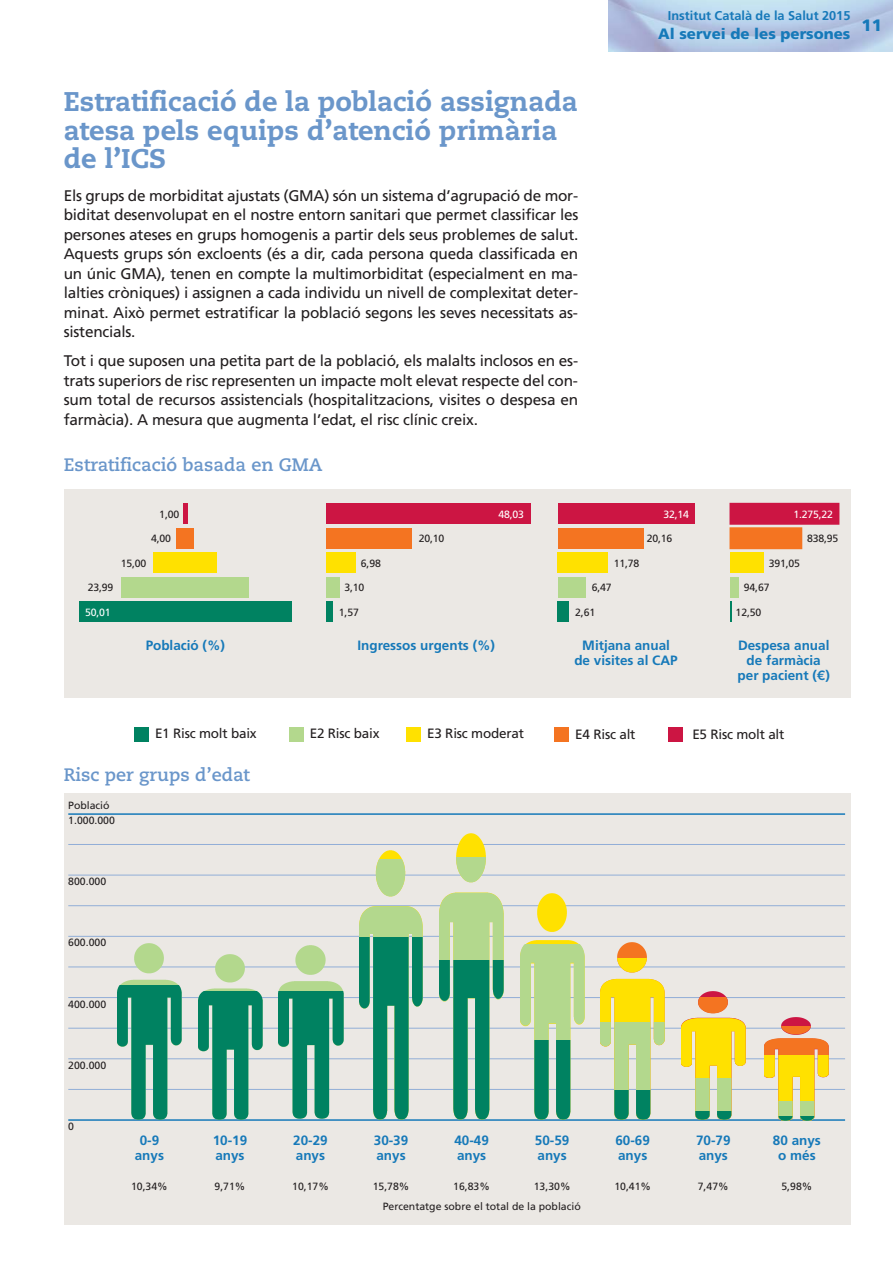
<style>
.page{position:relative;width:893px;height:1263px;background:#fff}
.page>*{position:absolute;margin:0;border:0;box-sizing:border-box;transform-origin:0 0}
.t1{font:800 27px/28.5px "Caecilia";color:#6a96ca}
.t2{font:700 18px "Caecilia";color:#6a96ca}
.t3{font:900 16.5px "Frutiger";color:#1679b9}
.t4{font:15.3px/19.5px "Frutiger";letter-spacing:-.015em;color:#231f20;text-align:justify}
.t5{font:900 15px "Frutiger";color:#1679b9}
.t6{font:700 13.5px/15px "Frutiger";color:#1679b9}
.t7{font:13.5px "Frutiger";letter-spacing:-.015em;color:#231f20}
.t8{font:700 12.75px "Frutiger";color:#1679b9}
.t9{font:10.5px "Frutiger";color:#231f20}
.t10{font:10.5px "Frutiger";letter-spacing:-.015em;color:#fff}
.s1{font-family:"Akkurat"}
</style>
<div class="page">
<div style="left:64px;top:793px;width:786px;height:431px;background:#ebe8e4"></div>
<hr style="left:68px;top:1119px;width:777px;height:2px;background:#1679b9">
<hr style="left:68px;top:1089px;width:777px;height:1px;background:#91aed7">
<hr style="left:68px;top:1058px;width:777px;height:1px;background:#91aed7">
<hr style="left:68px;top:1028px;width:777px;height:1px;background:#91aed7">
<hr style="left:68px;top:997px;width:777px;height:1px;background:#91aed7">
<hr style="left:68px;top:966px;width:777px;height:1px;background:#91aed7">
<hr style="left:68px;top:936px;width:777px;height:1px;background:#91aed7">
<hr style="left:68px;top:905px;width:777px;height:1px;background:#91aed7">
<hr style="left:68px;top:875px;width:777px;height:1px;background:#91aed7">
<hr style="left:68px;top:844px;width:777px;height:1px;background:#91aed7">
<hr style="left:68px;top:813px;width:777px;height:2px;background:#1679b9">
<div style="left:64px;top:489px;width:786px;height:208px;background:#ebe8e4"></div>
<div style="left:79px;top:601px;width:213px;height:21px;background:#008261"></div>
<div style="left:122px;top:577px;width:127px;height:20px;background:#b3d88d"></div>
<div style="left:154px;top:552px;width:63px;height:21px;background:#ffe100"></div>
<div style="left:177px;top:528px;width:17px;height:20px;background:#f47421"></div>
<div style="left:183px;top:503px;width:5px;height:21px;background:#cc1543"></div>
<div style="left:326px;top:601px;width:7px;height:21px;background:#008261"></div>
<div style="left:326px;top:577px;width:13px;height:20px;background:#b3d88d"></div>
<div style="left:326px;top:552px;width:30px;height:21px;background:#ffe100"></div>
<div style="left:326px;top:528px;width:85px;height:20px;background:#f47421"></div>
<div style="left:326px;top:503px;width:204px;height:21px;background:#cc1543"></div>
<div style="left:558px;top:601px;width:11px;height:21px;background:#008261"></div>
<div style="left:558px;top:577px;width:27px;height:20px;background:#b3d88d"></div>
<div style="left:558px;top:552px;width:50px;height:21px;background:#ffe100"></div>
<div style="left:558px;top:528px;width:86px;height:20px;background:#f47421"></div>
<div style="left:558px;top:503px;width:136px;height:21px;background:#cc1543"></div>
<svg style="left:730px;top:601px;width:1px;height:21px"></svg>
<div style="left:730px;top:577px;width:8px;height:20px;background:#b3d88d"></div>
<div style="left:730px;top:552px;width:33px;height:21px;background:#ffe100"></div>
<div style="left:730px;top:528px;width:71px;height:20px;background:#f47421"></div>
<div style="left:729px;top:527px;width:73px;height:22px;border:2px solid #f47421"></div>
<div style="left:730px;top:503px;width:109px;height:21px;background:#cc1543"></div>
<div style="left:729px;top:503px;width:110px;height:22px;border:2px solid #cc1543"></div>
<div style="left:668px;top:726px;width:15px;height:15px;background:#cc1543"></div>
<div style="left:554px;top:726px;width:15px;height:15px;background:#f47421"></div>
<div style="left:406px;top:726px;width:15px;height:15px;background:#ffe100"></div>
<div style="left:289px;top:726px;width:14px;height:15px;background:#b3d88d"></div>
<div style="left:134px;top:726px;width:15px;height:15px;background:#008261"></div>
<img style="left:118px;top:943px;width:63px;height:43px">
<img style="left:118px;top:986px;width:63px;height:133px">
<img style="left:198px;top:954px;width:64px;height:38px">
<img style="left:198px;top:992px;width:64px;height:127px">
<img style="left:279px;top:945px;width:64px;height:46px">
<img style="left:279px;top:991px;width:64px;height:128px">
<img style="left:378px;top:851px;width:25px;height:9px">
<img style="left:359px;top:860px;width:64px;height:78px">
<img style="left:359px;top:938px;width:64px;height:181px">
<img style="left:456px;top:834px;width:30px;height:24px">
<img style="left:439px;top:858px;width:64px;height:102px">
<img style="left:439px;top:960px;width:64px;height:159px">
<img style="left:520px;top:893px;width:64px;height:51px">
<img style="left:520px;top:944px;width:64px;height:96px">
<img style="left:520px;top:1040px;width:64px;height:79px">
<img style="left:617px;top:942px;width:30px;height:16px">
<img style="left:601px;top:958px;width:64px;height:64px">
<img style="left:601px;top:1022px;width:64px;height:69px">
<img style="left:614px;top:1091px;width:37px;height:28px">
<img style="left:699px;top:992px;width:28px;height:6px">
<img style="left:698px;top:998px;width:30px;height:16px">
<img style="left:681px;top:1017px;width:64px;height:61px">
<img style="left:695px;top:1078px;width:37px;height:33px">
<img style="left:695px;top:1111px;width:37px;height:8px">
<img style="left:781px;top:1017px;width:30px;height:10px">
<img style="left:764px;top:1027px;width:65px;height:28px">
<img style="left:764px;top:1055px;width:65px;height:46px">
<img style="left:778px;top:1101px;width:37px;height:15px">
<img style="left:764px;top:1116px;width:65px;height:4px">
<p class="t8" style="left:668px;top:10px;width:184px">Institut Català de la Salut 2015</p>
<p class="t5" style="left:658px;top:28px;width:194px">Al servei de les persones</p>
<p class="t3" style="left:862px;top:18px;width:22px">11</p>
<h1 class="t1" style="left:64px;top:90px;width:516px">Estratificació de la població assignada atesa pels equips d’atenció primària de l’ICS</h1>
<p class="t4" style="left:64px;top:187px;width:516px">Els grups de morbiditat ajustats (GMA) són un sistema d’agrupació de mor&shy;biditat desenvolupat en el nostre entorn sanitari que permet classificar les persones ateses en grups homogenis a partir dels seus problemes de salut.<br>Aquests grups són excloents (és a dir, cada persona queda classificada en un únic GMA), tenen en compte la multimorbiditat (especialment en ma&shy;lalties cròniques) i assignen a cada individu un nivell de complexitat deter&shy;minat. Això permet estratificar la població segons les seves necessitats as&shy;sistencials.</p>
<p class="t4" style="left:64px;top:352px;width:516px">Tot i que suposen una petita part de la població, els malalts inclosos en es&shy;trats superiors de risc representen un impacte molt elevat respecte del con&shy;sum total de recursos assistencials (hospitalitzacions, visites o despesa en farmàcia). A mesura que augmenta l’edat, el risc clínic creix.</p>
<p class="t2" style="left:64px;top:457px;width:260px">Estratificació basada en GMA</p>
<p class="t9" style="left:159px;top:510px;width:21px">1,00</p>
<p class="t9" style="left:151px;top:534px;width:21px">4,00</p>
<p class="t9" style="left:121px;top:559px;width:27px">15,00</p>
<p class="t9" style="left:88px;top:583px;width:27px">23,99</p>
<p class="t10" style="left:85px;top:608px;width:27px">50,01</p>
<p class="t9" style="left:361px;top:559px;width:21px">6,98</p>
<p class="t9" style="left:344px;top:583px;width:21px">3,10</p>
<p class="t9" style="left:339px;top:608px;width:21px">1,57</p>
<p class="t9" style="left:419px;top:534px;width:27px">20,10</p>
<p class="t10" style="left:498px;top:510px;width:27px">48,03</p>
<p class="t9" style="left:614px;top:559px;width:27px">11,78</p>
<p class="t9" style="left:592px;top:583px;width:21px">6,47</p>
<p class="t9" style="left:575px;top:608px;width:21px">2,61</p>
<p class="t10" style="left:663px;top:510px;width:27px">32,14</p>
<p class="t9" style="left:647px;top:534px;width:27px">20,16</p>
<p class="t6" style="left:146px;top:638px;width:81px">Població (%)</p>
<p class="t6" style="left:582px;top:638px;width:89px">Mitjana anual</p>
<p class="t6" style="left:358px;top:638px;width:139px">Ingressos urgents (%)</p>
<p class="t6" style="left:574px;top:653px;width:105px">de visites al CAP</p>
<p class="t10" style="left:793px;top:510px;width:41px">1.275,22</p>
<p class="t9" style="left:807px;top:534px;width:33px">838,95</p>
<p class="t9" style="left:769px;top:559px;width:33px">391,05</p>
<p class="t9" style="left:744px;top:583px;width:27px">94,67</p>
<p class="t9" style="left:736px;top:608px;width:27px">12,50</p>
<p class="t6" style="left:738px;top:638px;width:94px;text-align:center">Despesa anual de farmàcia per pacient (<span class="s1">€</span>)</p>
<p class="t7" style="left:155px;top:728px;width:103px">E1 Risc molt baix</p>
<p class="t7" style="left:310px;top:728px;width:71px">E2 Risc baix</p>
<p class="t7" style="left:427px;top:728px;width:98px">E3 Risc moderat</p>
<p class="t7" style="left:575px;top:729px;width:62px">E4 Risc alt</p>
<p class="t7" style="left:692px;top:728px;width:94px">E5 Risc molt alt</p>
<p class="t2" style="left:64px;top:767px;width:188px">Risc per grups d’edat</p>
<p class="t9" style="left:68px;top:801px;width:43px">Població</p>
<p class="t9" style="left:68px;top:816px;width:48px">1.000.000</p>
<p class="t9" style="left:68px;top:877px;width:39px">800.000</p>
<p class="t9" style="left:68px;top:938px;width:39px">600.000</p>
<p class="t9" style="left:68px;top:1000px;width:39px">400.000</p>
<p class="t9" style="left:68px;top:1061px;width:39px">200.000</p>
<p class="t9" style="left:68px;top:1122px;width:7px">0</p>
<p class="t6" style="left:135px;top:1133px;width:31px;text-align:center">0-9 anys</p>
<p class="t9" style="left:131px;top:1182px;width:38px">10,34%</p>
<p class="t6" style="left:213px;top:1133px;width:36px">10-19 anys</p>
<p class="t9" style="left:215px;top:1182px;width:32px">9,71%</p>
<p class="t6" style="left:293px;top:1133px;width:36px">20-29 anys</p>
<p class="t9" style="left:292px;top:1182px;width:38px">10,17%</p>
<p class="t6" style="left:374px;top:1133px;width:36px">30-39 anys</p>
<p class="t9" style="left:373px;top:1182px;width:38px">15,78%</p>
<p class="t6" style="left:454px;top:1133px;width:36px">40-49 anys</p>
<p class="t9" style="left:453px;top:1182px;width:38px">16,83%</p>
<p class="t6" style="left:535px;top:1133px;width:36px">50-59 anys</p>
<p class="t9" style="left:534px;top:1182px;width:38px">13,30%</p>
<p class="t9" style="left:383px;top:1202px;width:200px">Percentatge sobre el total de la població</p>
<p class="t6" style="left:615px;top:1133px;width:36px">60-69 anys</p>
<p class="t9" style="left:614px;top:1182px;width:38px">10,41%</p>
<p class="t6" style="left:696px;top:1133px;width:36px">70-79 anys</p>
<p class="t9" style="left:698px;top:1182px;width:32px">7,47%</p>
<p class="t6" style="left:773px;top:1133px;width:49px;text-align:center">80 anys o més</p>
<p class="t9" style="left:781px;top:1182px;width:32px">5,98%</p>
</div>
